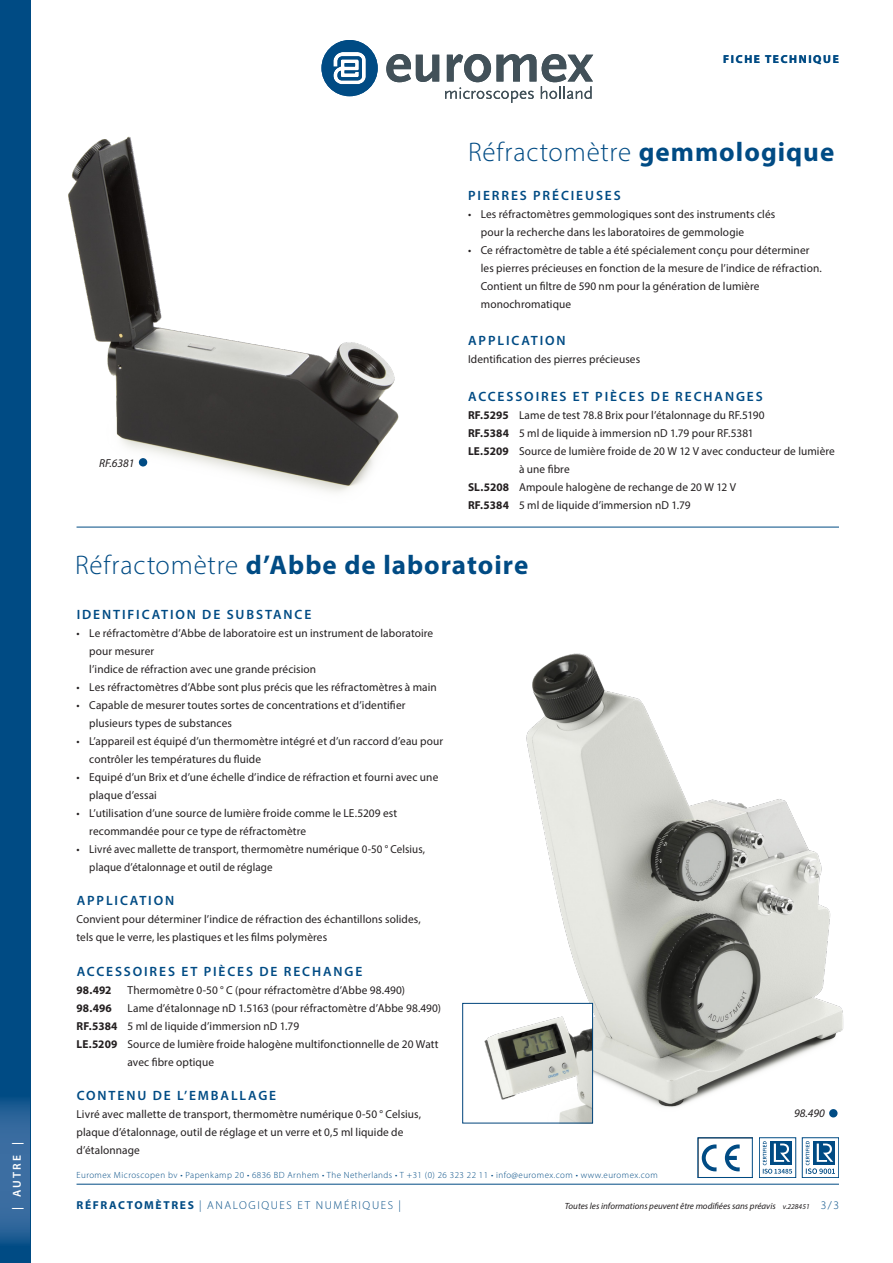
<style>
.page{position:relative;width:893px;height:1263px;background:#fff}
.page>*{position:absolute;margin:0;border:0;box-sizing:border-box;transform-origin:0 0}
.j_productkop{font:700 27px "Myriad Pro";letter-spacing:.035em;color:#004b84}
.j_plat{font:300 27px "Myriad Pro";letter-spacing:.03em;color:#004b84}
.tussenkop{font:600 13.5px "Myriad Pro";letter-spacing:.14em;color:#004b84}
.j_plat-2{font:11.55px/18px "Myriad Pro";letter-spacing:.01em;color:#231f20}
.j_accessoires{font:11.55px/18px "Myriad Pro";letter-spacing:.01em;color:#231f20}
.t1{font:300 11.55px "Myriad Pro";letter-spacing:.14em;color:#004b84}
.t2{font:700 11.55px "Myriad Pro";letter-spacing:.14em;color:#004b84}
.j_bolletjes{font:italic 11.55px "Myriad Pro";color:#231f20}
.j_accessoires-2{font:700 11.55px "Myriad Pro";letter-spacing:.01em;color:#231f20}
.t3{font:600 11.55px "Myriad Pro";letter-spacing:.17em;color:#fff}
.t4{font:300 9px "Myriad Pro";letter-spacing:.05em;color:#004b84}
.t5{font:italic 9px "Myriad Pro";color:#231f20}
.t6{font:italic 7.5px "Myriad Pro";color:#231f20}
.s1{font-weight:700}
.s2{font-weight:300}
</style>
<div class="page">
<div style="left:0;top:0;width:30px;height:1263px;background:#004b84"></div>
<svg style="left:0;top:1100px;width:30px;height:143px;background:#32689d"></svg>
<svg style="left:321px;top:40px;width:57px;height:56px"></svg>
<svg style="left:386px;top:54px;width:53px;height:28px"></svg>
<svg style="left:445px;top:54px;width:148px;height:49px"></svg>
<hr style="left:77px;top:1184px;width:762px;height:1px;background:#004b84">
<div style="left:802px;top:1137px;width:37px;height:41px;border:1px solid #004b84"></div>
<svg style="left:806px;top:1141px;width:29px;height:33px"></svg>
<div style="left:759px;top:1137px;width:37px;height:41px;border:1px solid #004b84"></div>
<svg style="left:763px;top:1141px;width:29px;height:33px"></svg>
<svg style="left:701px;top:1144px;width:39px;height:28px"></svg>
<div style="left:697px;top:1137px;width:56px;height:41px;border:1px solid #004b84"></div>
<img style="left:501px;top:653px;width:343px;height:470px">
<img style="left:484px;top:1005px;width:107px;height:116px">
<div style="left:462px;top:1003px;width:131px;height:120px;border:1px solid #00447b"></div>
<img style="left:68px;top:136px;width:331px;height:357px">
<hr style="left:77px;top:527px;width:762px;height:1px;background:#004b84">
<p class="t3" style="left:10px;top:1209px;width:69px;rotate:-90deg">| AUTRE |</p>
<p class="j_bolletjes" style="left:99px;top:455px;width:37px">RF.6381</p>
<p class="t2" style="left:723px;top:51px;width:117px">FICHE TECHNIQUE</p>
<p class="j_plat" style="left:468px;top:135px;width:368px">Réfractomètre <span class="s1">gemmologique</span></p>
<p class="tussenkop" style="left:468px;top:186px;width:154px">PIERRES PRÉCIEUSES</p>
<p class="j_plat-2" style="left:481px;top:205px;width:296px;text-indent:-13px">• Les réfractomètres gemmologiques sont des instruments clés pour la recherche dans les laboratoires de gemmologie</p>
<p class="j_plat-2" style="left:481px;top:241px;width:343px;text-indent:-13px">• Ce réfractomètre de table a été spécialement conçu pour déterminer les pierres précieuses en fonction de la mesure de l’indice de réfraction.<br>Contient un filtre de 590 nm pour la génération de lumière monochromatique</p>
<p class="tussenkop" style="left:468px;top:332px;width:99px">APPLICATION</p>
<p class="j_plat-2" style="left:468px;top:350px;width:174px">Identification des pierres précieuses</p>
<p class="tussenkop" style="left:468px;top:387px;width:296px">ACCESSOIRES ET PIÈCES DE RECHANGES</p>
<p class="j_accessoires" style="left:468px;top:406px;width:298px"><span class="s1">RF.5295</span> Lame de test 78.8 Brix pour l’étalonnage du RF.5190</p>
<p class="j_accessoires" style="left:468px;top:424px;width:287px"><span class="s1">RF.5384</span> 5 ml de liquide à immersion nD 1.79 pour RF.5381</p>
<p class="j_accessoires" style="left:519px;top:442px;width:317px;text-indent:-51px"><span class="s1">LE.5209</span> Source de lumière froide de 20 W 12 V avec conducteur de lumière à une fibre</p>
<p class="j_accessoires" style="left:468px;top:478px;width:270px"><span class="s1">SL.5208</span> Ampoule halogène de rechange de 20 W 12 V</p>
<p class="j_accessoires" style="left:468px;top:496px;width:224px"><span class="s1">RF.5384</span> 5 ml de liquide d’immersion nD 1.79</p>
<p class="j_productkop" style="left:75px;top:547px;width:455px"><span class="s2">Réfractomètre</span> d’Abbe de laboratoire</p>
<p class="tussenkop" style="left:77px;top:606px;width:236px">IDENTIFICATION DE SUBSTANCE</p>
<p class="j_plat-2" style="left:89px;top:624px;width:345px;text-indent:-13px">• Le réfractomètre d’Abbe de laboratoire est un instrument de laboratoire pour mesurer<br>l’indice de réfraction avec une grande précision</p>
<p class="j_plat-2" style="left:77px;top:678px;width:362px">• Les réfractomètres d’Abbe sont plus précis que les réfractomètres à main</p>
<p class="j_plat-2" style="left:89px;top:696px;width:318px;text-indent:-13px">• Capable de mesurer toutes sortes de concentrations et d’identifier plusieurs types de substances</p>
<p class="j_plat-2" style="left:89px;top:732px;width:355px;text-indent:-13px">• L’appareil est équipé d’un thermomètre intégré et d’un raccord d’eau pour contrôler les températures du fluide</p>
<p class="j_plat-2" style="left:89px;top:768px;width:351px;text-indent:-13px">• Equipé d’un Brix et d’une échelle d’indice de réfraction et fourni avec une plaque d’essai</p>
<p class="j_plat-2" style="left:89px;top:804px;width:309px;text-indent:-13px">• L’utilisation d’une source de lumière froide comme le LE.5209 est recommandée pour ce type de réfractomètre</p>
<p class="j_plat-2" style="left:89px;top:840px;width:337px;text-indent:-13px">• Livré avec mallette de transport, thermomètre numérique 0-50 ° Celsius, plaque d’étalonnage et outil de réglage</p>
<p class="tussenkop" style="left:77px;top:892px;width:99px">APPLICATION</p>
<p class="j_plat-2" style="left:77px;top:910px;width:346px">Convient pour déterminer l’indice de réfraction des échantillons solides, tels que le verre, les plastiques et les films polymères</p>
<p class="tussenkop" style="left:77px;top:963px;width:287px">ACCESSOIRES ET PIÈCES DE RECHANGE</p>
<p class="j_accessoires-2" style="left:77px;top:982px;width:36px">98.492</p>
<p class="j_accessoires" style="left:128px;top:981px;width:279px">Thermomètre 0-50 ° C (pour réfractomètre d’Abbe 98.490)</p>
<p class="j_accessoires-2" style="left:77px;top:1000px;width:37px">98.496</p>
<p class="j_accessoires" style="left:128px;top:999px;width:315px">Lame d’étalonnage nD 1.5163 (pour réfractomètre d’Abbe 98.490)</p>
<p class="j_accessoires" style="left:77px;top:1017px;width:224px"><span class="s1">RF.5384</span> 5 ml de liquide d’immersion nD 1.79</p>
<p class="j_accessoires" style="left:128px;top:1035px;width:313px;text-indent:-51px"><span class="s1">LE.5209</span> Source de lumière froide halogène multifonctionnelle de 20 Watt avec fibre optique</p>
<p class="tussenkop" style="left:77px;top:1087px;width:201px">CONTENU DE L’EMBALLAGE</p>
<p class="j_plat-2" style="left:77px;top:1105px;width:346px">Livré avec mallette de transport, thermomètre numérique 0-50 ° Celsius, plaque d’étalonnage, outil de réglage et un verre et 0,5 ml liquide de d’étalonnage</p>
<p class="t4" style="left:77px;top:1169px;width:583px">Euromex Microscopen bv • Papenkamp 20 • 6836 BD Arnhem • The Netherlands • T +31 (0) 26 323 22 11 • info@euromex.com • www.euromex.com</p>
<p class="j_bolletjes" style="left:794px;top:1106px;width:32px">98.490</p>
<p class="t1" style="left:77px;top:1198px;width:326px"><span class="s1">RÉFRACTOMÈTRES</span> | ANALOGIQUES ET NUMÉRIQUES |</p>
<p class="t5" style="left:565px;top:1200px;width:212px">Toutes les informations peuvent être modifiées sans préavis</p>
<p class="t6" style="left:783px;top:1201px;width:28px">v.228451</p>
<p class="t1" style="left:821px;top:1198px;width:20px">3/3</p>
</div>
